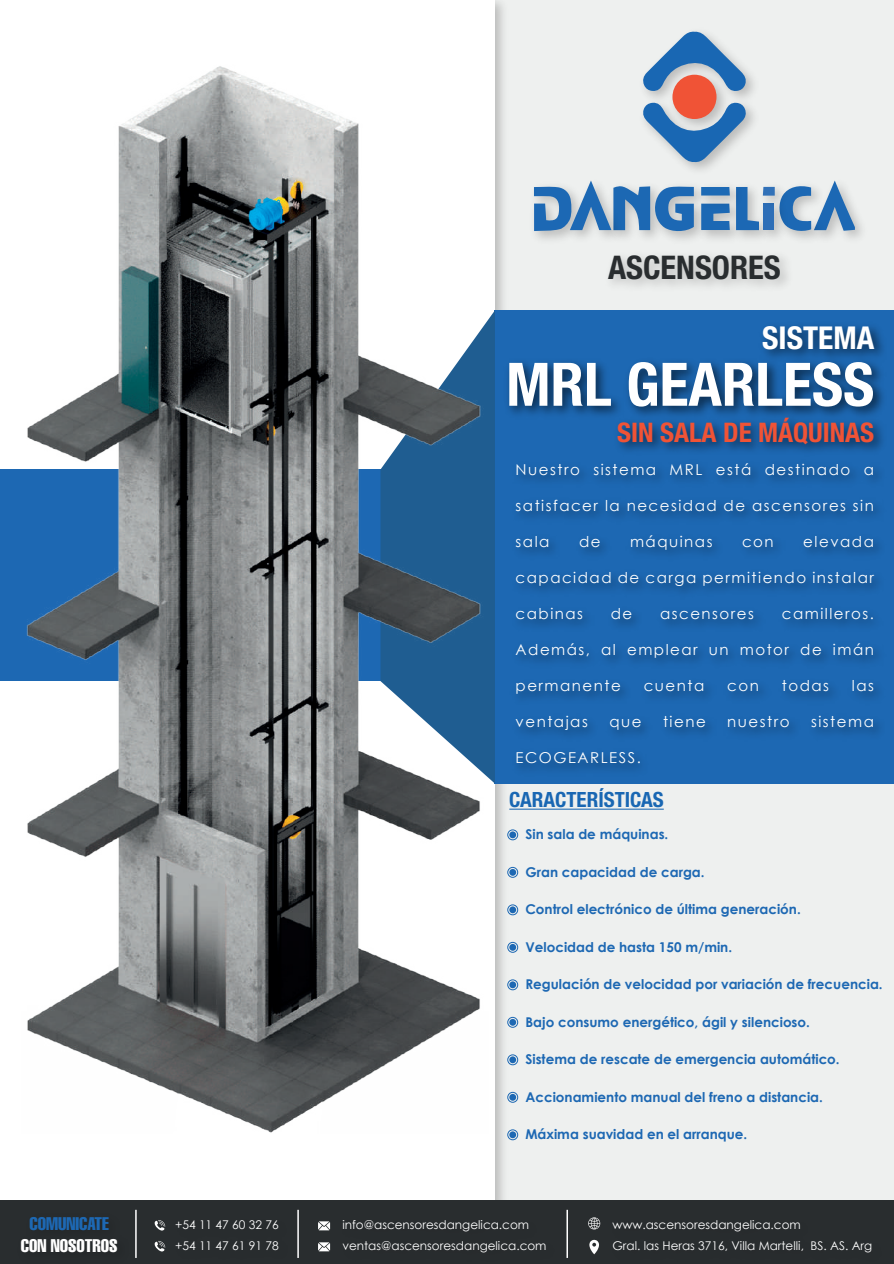
<style>
.page{position:relative;width:894px;height:1264px;background:#fff}
.page>*{position:absolute;margin:0;border:0;box-sizing:border-box;transform-origin:0 0}
.t1{font:700 condensed 60px "Helvetica Neue LT Std";color:#fff}
.t2{font:700 condensed 32.55px "Helvetica Neue LT Std";color:#292d2f}
.t3{font:700 condensed 31.5px "Helvetica Neue LT Std";color:#fff}
.t4{font:700 condensed 27px "Helvetica Neue LT Std";color:#f05336}
.t5{font:700 condensed 21px "Helvetica Neue LT Std";color:#1967b3}
.t6{font:18px "Helvetica LT Std Comp";color:#fff}
.t7{font:18px "Helvetica LT Std Comp";color:#1d68b3}
.t8{font:15px "Century Gothic";letter-spacing:.1em;color:#fff}
.t9{font:700 13.5px "Century Gothic";color:#1d68b3}
.t10{font:12px/21px "Century Gothic";color:#fff}
</style>
<div class="page">
<div style="left:446px;top:0;width:447px;height:1263px;background:#eef0ef"></div>
<div style="left:0;top:0;width:494px;height:1263px;background:#fff"></div>
<img style="left:827px;top:211px;width:35px;height:27px">
<img style="left:628px;top:232px;width:18px;height:5px">
<svg style="left:533px;top:180px;width:159px;height:52px"></svg>
<img style="left:692px;top:213px;width:35px;height:28px">
<svg style="left:701px;top:213px;width:26px;height:17px"></svg>
<img style="left:727px;top:213px;width:27px;height:26px">
<img style="left:692px;top:184px;width:43px;height:29px">
<svg style="left:700px;top:187px;width:29px;height:8px"></svg>
<svg style="left:735px;top:180px;width:119px;height:53px"></svg>
<img style="left:646px;top:71px;width:108px;height:99px">
<svg style="left:643px;top:102px;width:103px;height:60px"></svg>
<div style="left:672px;top:75px;width:44px;height:44px;background:#f05336;border-radius:50%"></div>
<svg style="left:643px;top:31px;width:103px;height:60px"></svg>
<div style="left:0;top:469px;width:380px;height:212px;background:#1d68b3"></div>
<div style="left:494px;top:310px;width:399px;height:473px;background:#1d68b3"></div>
<img style="left:506px;top:466px;width:387px;height:318px">
<div style="left:509px;top:831px;width:7px;height:7px;background:#1d68b3;border-radius:50%"></div>
<div style="left:507px;top:829px;width:10px;height:10px;border:1px solid #1d68b3;border-radius:50%"></div>
<div style="left:509px;top:868px;width:7px;height:7px;background:#1d68b3;border-radius:50%"></div>
<div style="left:507px;top:867px;width:10px;height:10px;border:1px solid #1d68b3;border-radius:50%"></div>
<div style="left:509px;top:943px;width:7px;height:7px;background:#1d68b3;border-radius:50%"></div>
<div style="left:507px;top:941px;width:10px;height:11px;border:1px solid #1d68b3;border-radius:50%"></div>
<div style="left:509px;top:906px;width:7px;height:7px;background:#1d68b3;border-radius:50%"></div>
<div style="left:507px;top:904px;width:10px;height:10px;border:1px solid #1d68b3;border-radius:50%"></div>
<div style="left:509px;top:981px;width:7px;height:6px;background:#1d68b3;border-radius:50%"></div>
<div style="left:507px;top:979px;width:10px;height:10px;border:1px solid #1d68b3;border-radius:50%"></div>
<div style="left:509px;top:1018px;width:7px;height:7px;background:#1d68b3;border-radius:50%"></div>
<div style="left:507px;top:1016px;width:10px;height:11px;border:1px solid #1d68b3;border-radius:50%"></div>
<div style="left:509px;top:1056px;width:7px;height:6px;background:#1d68b3;border-radius:50%"></div>
<div style="left:507px;top:1054px;width:10px;height:10px;border:1px solid #1d68b3;border-radius:50%"></div>
<div style="left:509px;top:1093px;width:7px;height:7px;background:#1d68b3;border-radius:50%"></div>
<div style="left:507px;top:1091px;width:10px;height:11px;border:1px solid #1d68b3;border-radius:50%"></div>
<div style="left:509px;top:1131px;width:7px;height:6px;background:#1d68b3;border-radius:50%"></div>
<div style="left:507px;top:1129px;width:10px;height:10px;border:1px solid #1d68b3;border-radius:50%"></div>
<hr style="left:509px;top:808px;width:154px;height:1px;background:#1967b3">
<img style="left:508px;top:326px;width:375px;height:126px">
<div style="left:488px;top:311px;width:6px;height:472px;background:#1f5d91"></div>
<div style="left:0;top:1199px;width:893px;height:64px;background:#292d2f"></div>
<hr style="left:135px;top:1209px;width:2px;height:48px;background:#fff">
<hr style="left:297px;top:1209px;width:2px;height:48px;background:#fff">
<hr style="left:566px;top:1209px;width:1px;height:48px;background:#fff">
<svg style="left:588px;top:1217px;width:12px;height:11px"></svg>
<svg style="left:154px;top:1220px;width:11px;height:10px"></svg>
<svg style="left:154px;top:1241px;width:11px;height:10px"></svg>
<svg style="left:318px;top:1221px;width:12px;height:8px"></svg>
<svg style="left:318px;top:1242px;width:12px;height:8px"></svg>
<svg style="left:589px;top:1239px;width:9px;height:14px"></svg>
<img style="left:27px;top:66px;width:461px;height:1066px">
<h3 class="t7" style="left:29px;top:1212px;width:81px">COMUNICATE</h3>
<h3 class="t6" style="left:21px;top:1233px;width:98px">CON NOSOTROS</h3>
<p class="t10" style="left:175px;top:1213px;width:105px">+54 11 47 60 32 76 +54 11 47 61 91 78</p>
<h2 class="t2" style="left:607px;top:247px;width:174px">ASCENSORES</h2>
<h3 class="t3" style="left:762px;top:318px;width:113px">SISTEMA</h3>
<h1 class="t1" style="left:506px;top:348px;width:369px">MRL GEARLESS</h1>
<h3 class="t4" style="left:616px;top:416px;width:258px">SIN SALA DE MÁQUINAS</h3>
<p class="t8" style="left:515px;top:458px;width:360px">Nuestro sistema MRL está destinado a</p>
<p class="t8" style="left:515px;top:494px;width:360px">satisfacer la necesidad de ascensores sin</p>
<p class="t8" style="left:515px;top:530px;width:35px">sala</p>
<p class="t8" style="left:578px;top:530px;width:23px">de</p>
<p class="t8" style="left:629px;top:530px;width:84px">máquinas</p>
<p class="t8" style="left:741px;top:530px;width:33px">con</p>
<p class="t8" style="left:803px;top:530px;width:72px">elevada</p>
<p class="t8" style="left:515px;top:566px;width:360px">capacidad de carga permitiendo instalar</p>
<p class="t8" style="left:515px;top:602px;width:69px">cabinas</p>
<p class="t8" style="left:610px;top:602px;width:23px">de</p>
<p class="t8" style="left:659px;top:602px;width:95px">ascensores</p>
<p class="t8" style="left:781px;top:602px;width:94px">camilleros.</p>
<p class="t8" style="left:515px;top:638px;width:359px">Además, al emplear un motor de imán</p>
<p class="t8" style="left:515px;top:674px;width:107px">permanente</p>
<p class="t8" style="left:643px;top:674px;width:62px">cuenta</p>
<p class="t8" style="left:727px;top:674px;width:33px">con</p>
<p class="t8" style="left:781px;top:674px;width:49px">todas</p>
<p class="t8" style="left:851px;top:674px;width:24px">las</p>
<p class="t8" style="left:515px;top:710px;width:74px">ventajas</p>
<p class="t8" style="left:609px;top:710px;width:34px">que</p>
<p class="t8" style="left:662px;top:710px;width:44px">tiene</p>
<p class="t8" style="left:727px;top:710px;width:64px">nuestro</p>
<p class="t8" style="left:810px;top:710px;width:64px">sistema</p>
<p class="t8" style="left:515px;top:746px;width:127px">ECOGEARLESS.</p>
<h3 class="t5" style="left:509px;top:786px;width:156px">CARACTERÍSTICAS</h3>
<p class="t9" style="left:525px;top:823px;width:144px">Sin sala de máquinas.</p>
<p class="t9" style="left:525px;top:861px;width:181px">Gran capacidad de carga.</p>
<p class="t9" style="left:525px;top:898px;width:277px">Control electrónico de última generación.</p>
<p class="t9" style="left:525px;top:936px;width:208px">Velocidad de hasta 150 m/min.</p>
<p class="t9" style="left:525px;top:973px;width:358px">Regulación de velocidad por variación de frecuencia.</p>
<p class="t9" style="left:525px;top:1011px;width:286px">Bajo consumo energético, ágil y silencioso.</p>
<p class="t9" style="left:525px;top:1048px;width:316px">Sistema de rescate de emergencia automático.</p>
<p class="t9" style="left:525px;top:1086px;width:299px">Accionamiento manual del freno a distancia.</p>
<p class="t9" style="left:525px;top:1123px;width:223px">Máxima suavidad en el arranque.</p>
<p class="t10" style="left:342px;top:1213px;width:205px">info@ascensoresdangelica.com ventas@ascensoresdangelica.com</p>
<p class="t10" style="left:612px;top:1213px;width:261px">www.ascensoresdangelica.com<br>Gral. las Heras 3716, Villa Martelli, BS. AS. Arg</p>
</div>
